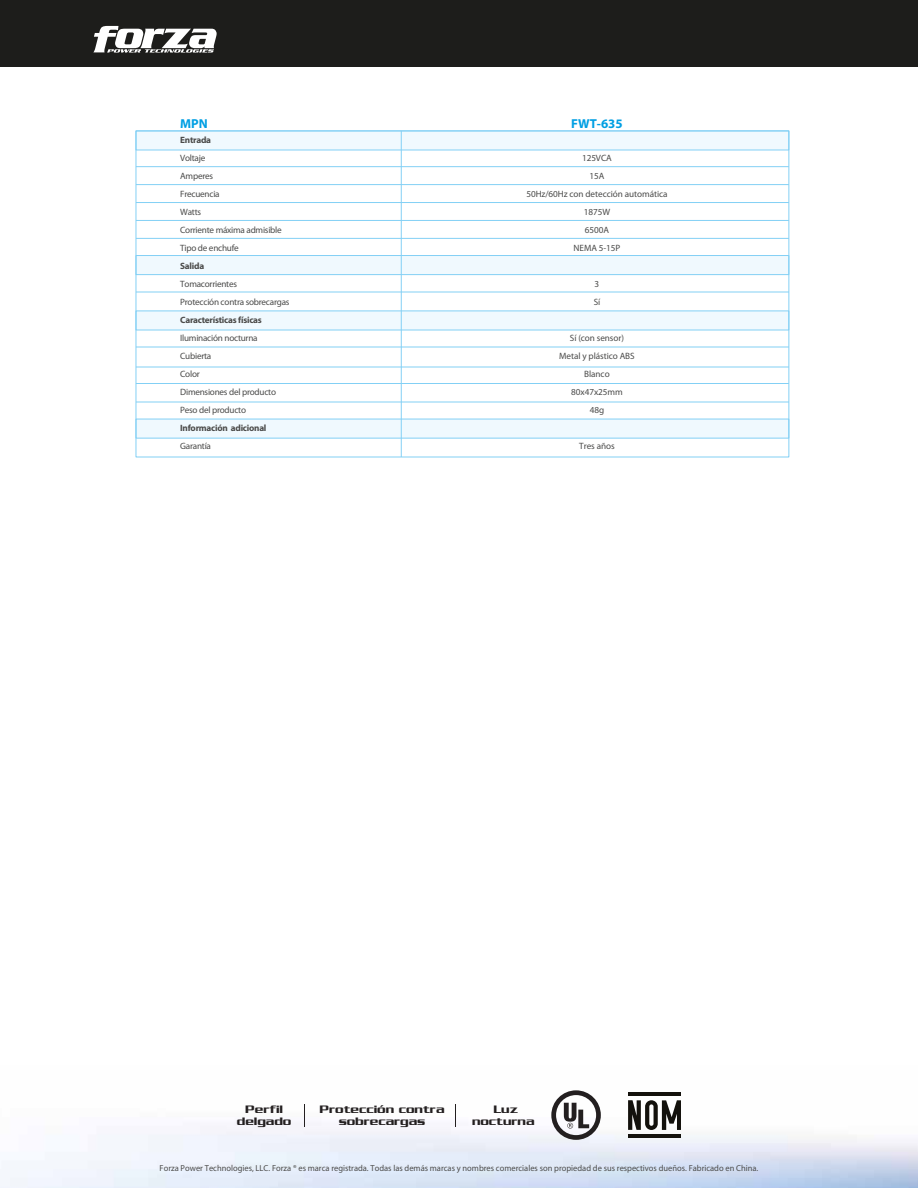
<style>
.page{position:relative;width:918px;height:1188px;background:#fff}
.page>*{position:absolute;margin:0;border:0;box-sizing:border-box;transform-origin:0 0}
.t1{font:700 13.05px "Myriad Pro";color:#009fe3}
.t2{font:11.7px/12px "Serpentine Sans ICG";letter-spacing:-.005em;color:#231f20;text-align:center;scale:1.15 1}
.t3{font:9.15px/18px "Myriad Pro";letter-spacing:-.025em;color:#4a4a49}
.t4{font:9.15px/18px "Myriad Pro";letter-spacing:-.005em;color:#4a4a49;text-align:center}
.t5{font:700 9.15px "Myriad Pro";letter-spacing:-.025em;color:#4a4a49}
.t6{font:8.7px "Myriad Pro";color:#4a4a49}
</style>
<div class="page">
<img style="left:0;top:1092px;width:918px;height:96px">
<div style="left:0;top:0;width:918px;height:66px;background:#1d1d1b"></div>
<svg style="left:93px;top:26px;width:124px;height:27px"></svg>
<div style="left:136px;top:131px;width:653px;height:19px;background:#f0f9fe;border:1px solid #83d0f5"></div>
<div style="left:136px;top:255px;width:653px;height:20px;background:#f0f9fe;border:1px solid #83d0f5"></div>
<div style="left:136px;top:311px;width:653px;height:19px;background:#f0f9fe;border:1px solid #83d0f5"></div>
<div style="left:136px;top:419px;width:653px;height:19px;background:#f0f9fe;border:1px solid #83d0f5"></div>
<hr style="left:401px;top:131px;width:1px;height:326px;background:#83d0f5">
<hr style="left:136px;top:292px;width:653px;height:1px;background:#83d0f5">
<hr style="left:136px;top:383px;width:653px;height:1px;background:#83d0f5">
<hr style="left:136px;top:402px;width:653px;height:1px;background:#83d0f5">
<hr style="left:136px;top:367px;width:653px;height:1px;background:#83d0f5">
<hr style="left:136px;top:347px;width:653px;height:1px;background:#83d0f5">
<hr style="left:136px;top:202px;width:653px;height:1px;background:#83d0f5">
<hr style="left:136px;top:220px;width:653px;height:1px;background:#83d0f5">
<hr style="left:136px;top:238px;width:653px;height:1px;background:#83d0f5">
<hr style="left:136px;top:166px;width:653px;height:1px;background:#83d0f5">
<hr style="left:136px;top:184px;width:653px;height:1px;background:#83d0f5">
<svg style="left:551px;top:1090px;width:50px;height:50px"></svg>
<svg style="left:304px;top:1104px;width:1px;height:23px"></svg>
<svg style="left:456px;top:1104px;width:1px;height:23px"></svg>
<svg style="left:628px;top:1100px;width:53px;height:30px"></svg>
<hr style="left:628px;top:1093px;width:53px;height:3px;background:#13110c">
<hr style="left:628px;top:1134px;width:53px;height:3px;background:#13110c">
<h1 class="t1" style="left:180px;top:116px;width:29px">MPN</h1>
<p class="t5" style="left:180px;top:135px;width:32px">Entrada</p>
<p class="t3" style="left:180px;top:149px;width:103px">Voltaje<br>Amperes<br>Frecuencia<br>Watts<br>Corriente máxima admisible<br>Tipo de enchufe</p>
<p class="t5" style="left:180px;top:261px;width:25px">Salida</p>
<p class="t3" style="left:180px;top:275px;width:111px">Tomacorrientes<br>Protección contra sobrecargas</p>
<p class="t5" style="left:180px;top:315px;width:83px">Características físicas</p>
<p class="t3" style="left:180px;top:329px;width:97px">Iluminación nocturna<br>Cubierta<br>Color<br>Dimensiones del producto<br>Peso del producto</p>
<p class="t5" style="left:180px;top:423px;width:88px">Información adicional</p>
<p class="t3" style="left:180px;top:437px;width:32px">Garantía</p>
<h1 class="t1" style="left:571px;top:116px;width:53px">FWT-635</h1>
<p class="t4" style="left:526px;top:149px;width:143px">125VCA<br>15A<br>50Hz/60Hz con detección automática<br>1875W<br>6500A<br>NEMA 5-15P</p>
<p class="t3" style="left:594px;top:275px;width:8px">3<br>Sí</p>
<p class="t4" style="left:559px;top:329px;width:77px">Sí (con sensor)<br>Metal y plástico ABS<br>Blanco<br>80x47x25mm<br>48g</p>
<p class="t4" style="left:579px;top:437px;width:37px">Tres años</p>
<p class="t2" style="left:237px;top:1103px;width:49px">Perfil delgado</p>
<p class="t2" style="left:319px;top:1103px;width:110px">Protección contra sobrecargas</p>
<p class="t2" style="left:472px;top:1103px;width:56px">Luz nocturna</p>
<p class="t6" style="left:160px;top:1163px;width:600px">Forza Power Technologies, LLC. Forza ® es marca registrada. Todas las demás marcas y nombres comerciales son propiedad de sus respectivos dueños. Fabricado en China.</p>
</div>
